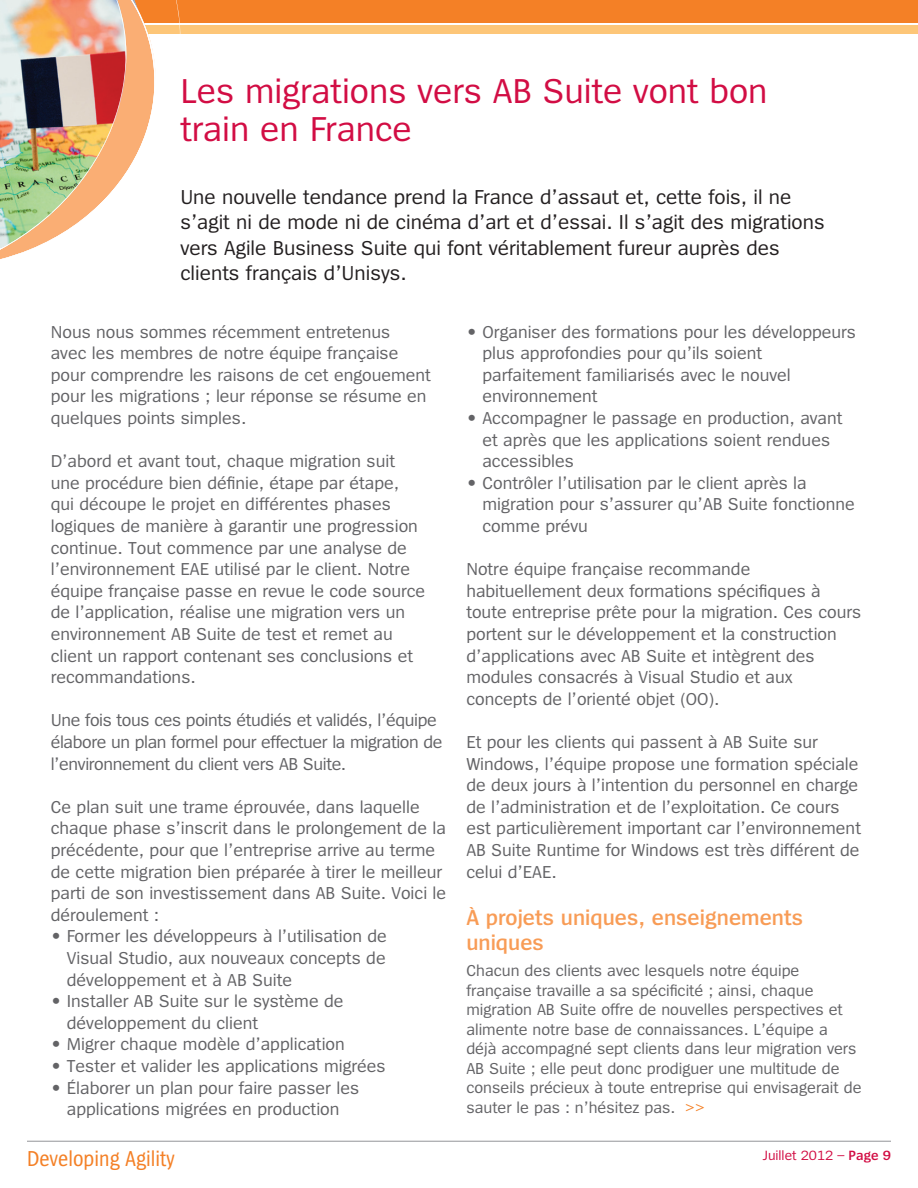
<style>
.page{position:relative;width:918px;height:1188px;background:#fff}
.page>*{position:absolute;margin:0;border:0;box-sizing:border-box;transform-origin:0 0}
.t1{font:36px/37.5px "Spiegel";color:#d20d44}
.t2{font:600 22.5px/25.5px "Spiegel";color:#f89c56}
.Text_Headline{font:22.5px "Spiegel Cd";color:#f48026}
.t3{font:21px/25.2px "Spiegel";color:#231f20}
.t4{font:18px/21.6px "Spiegel";color:#636366}
.t5{font:18px/21.6px "Spiegel";letter-spacing:-.02em;color:#636366}
.t6{font:16.5px/19.5px "Spiegel";color:#636366}
.t7{font:13.95px "Spiegel";color:#d20d44}
.s1{color:#f48026}
.s2{font-weight:600}
</style>
<div class="page">
<div style="left:0;top:0;width:918px;height:22px;background:#f48026"></div>
<div style="left:0;top:25px;width:918px;height:9px;background:#fdc678"></div>
<img style="left:0;top:0;width:156px;height:259px">
<hr style="left:27px;top:1141px;width:864px;height:1px;background:#939598">
<p class="t1" style="left:180px;top:74px;width:589px">Les migrations vers AB Suite vont bon train en France</p>
<p class="t3" style="left:180px;top:185px;width:646px">Une nouvelle tendance prend la France d’assaut et, cette fois, il ne s’agit ni de mode ni de cinéma d’art et d’essai. Il s’agit des migrations vers Agile Business Suite qui font véritablement fureur auprès des clients français d’Unisys.</p>
<p class="t4" style="left:51px;top:321px;width:382px">Nous nous sommes récemment entretenus<br>avec les membres de notre équipe française pour comprendre les raisons de cet engouement pour les migrations ; leur réponse se résume en quelques points simples.</p>
<p class="t4" style="left:51px;top:451px;width:376px">D’abord et avant tout, chaque migration suit une procédure bien définie, étape par étape, qui découpe le projet en différentes phases logiques de manière à garantir une progression continue. Tout commence par une analyse de l’environnement EAE utilisé par le client. Notre équipe française passe en revue le code source de l’application, réalise une migration vers un environnement AB Suite de test et remet au client un rapport contenant ses conclusions et recommandations.</p>
<p class="t5" style="left:51px;top:710px;width:393px">Une fois tous ces points étudiés et validés, l’équipe élabore un plan formel pour effectuer la migration de l’environnement du client vers AB Suite.</p>
<p class="t4" style="left:51px;top:797px;width:397px">Ce plan suit une trame éprouvée, dans laquelle chaque phase s’inscrit dans le prolongement de la précédente, pour que l’entreprise arrive au terme de cette migration bien préparée à tirer le meilleur parti de son investissement dans AB Suite. Voici le déroulement :</p>
<p class="t4" style="left:67px;top:926px;width:321px;text-align:justify;text-indent:-16px">• Former les développeurs à l’utilisation de Visual Studio, aux nouveaux concepts de développement et à AB Suite</p>
<p class="t4" style="left:67px;top:991px;width:278px;text-indent:-16px">• Installer AB Suite sur le système de développement du client</p>
<p class="t4" style="left:51px;top:1034px;width:296px">• Migrer chaque modèle d’application</p>
<p class="t4" style="left:51px;top:1056px;width:336px">• Tester et valider les applications migrées</p>
<p class="t4" style="left:51px;top:1077px;width:310px;text-align:center">• Élaborer un plan pour faire passer les applications migrées en production</p>
<p class="Text_Headline" style="left:27px;top:1148px;width:149px">Developing Agility</p>
<p class="t4" style="left:482px;top:321px;width:375px;text-indent:-16px">• Organiser des formations pour les développeurs plus approfondies pour qu’ils soient parfaitement familiarisés avec le nouvel environnement</p>
<p class="t4" style="left:482px;top:408px;width:362px;text-indent:-16px">• Accompagner le passage en production, avant et après que les applications soient rendues accessibles</p>
<p class="t4" style="left:482px;top:473px;width:374px;text-indent:-16px">• Contrôler l’utilisation par le client après la migration pour s’assurer qu’AB Suite fonctionne comme prévu</p>
<p class="t4" style="left:466px;top:559px;width:397px">Notre équipe française recommande habituellement deux formations spécifiques à toute entreprise prête pour la migration. Ces cours portent sur le développement et la construction d’applications avec AB Suite et intègrent des modules consacrés à Visual Studio et aux concepts de l’orienté objet (OO).</p>
<p class="t4" style="left:466px;top:732px;width:396px">Et pour les clients qui passent à AB Suite sur Windows, l’équipe propose une formation spéciale de deux jours à l’intention du personnel en charge de l’administration et de l’exploitation. Ce cours est particulièrement important car l’environnement AB Suite Runtime for Windows est très différent de celui d’EAE.</p>
<p class="t2" style="left:466px;top:905px;width:338px">À projets uniques, enseignements uniques</p>
<p class="t6" style="left:466px;top:962px;width:397px">Chacun des clients avec lesquels notre équipe française travaille a sa spécificité ; ainsi, chaque migration AB Suite offre de nouvelles perspectives et alimente notre base de connaissances. L’équipe a déjà accompagné sept clients dans leur migration vers AB Suite ; elle peut donc prodiguer une multitude de conseils précieux à toute entreprise qui envisagerait de sauter le pas : n’hésitez pas. <span class="s1">&gt;&gt;</span></p>
<p class="t7" style="left:763px;top:1148px;width:130px">Juillet 2012 – <span class="s2">Page 9</span></p>
</div>
